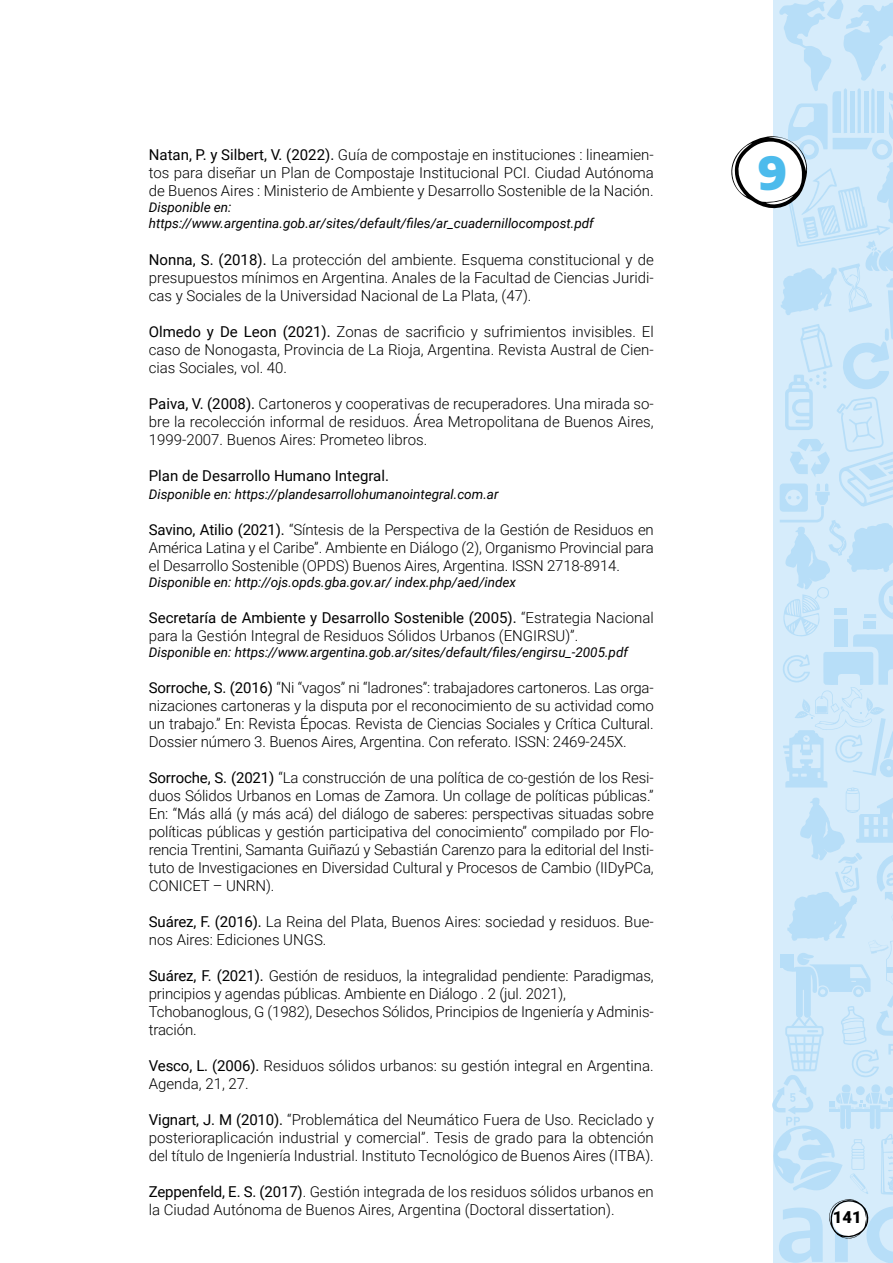
<style>
.page{position:relative;width:893px;height:1263px;background:#fff}
.page>*{position:absolute;margin:0;border:0;box-sizing:border-box;transform-origin:0 0}
.t1{font:900 45px "Encode Sans";color:#4cbbec}
.t2{font:900 16.5px "Roboto";color:#000}
.t3{font:300 15px/18px "Roboto";color:#000;text-align:justify}
.t4{font:15px "Roboto";color:#000}
.t5{font:italic 13.5px/16.2px "Roboto";color:#000}
.s1{font-weight:400}
</style>
<div class="page">
<svg style="left:731px;top:0;width:162px;height:1263px"></svg>
<p class="t3" style="left:149px;top:145px;width:506px"><span class="s1">Natan, P. y Silbert, V. (2022).</span> Guía de compostaje en instituciones : lineamien&shy;tos para diseñar un Plan de Compostaje Institucional PCI. Ciudad Autónoma de Buenos Aires : Ministerio de Ambiente y Desarrollo Sostenible de la Nación.</p>
<p class="t5" style="left:149px;top:199px;width:447px">Disponible en: https://www.argentina.gob.ar/sites/default/files/ar_cuadernillocompost.pdf</p>
<p class="t3" style="left:149px;top:250px;width:506px"><span class="s1">Nonna, S. (2018).</span> La protección del ambiente. Esquema constitucional y de presupuestos mínimos en Argentina. Anales de la Facultad de Ciencias Juridi&shy;cas y Sociales de la Universidad Nacional de La Plata, (47).</p>
<p class="t3" style="left:149px;top:322px;width:506px"><span class="s1">Olmedo y De Leon (2021).</span> Zonas de sacrificio y sufrimientos invisibles. El caso de Nonogasta, Provincia de La Rioja, Argentina. Revista Austral de Cien&shy;cias Sociales, vol. 40.</p>
<p class="t3" style="left:149px;top:394px;width:506px"><span class="s1">Paiva, V. (2008).</span> Cartoneros y cooperativas de recuperadores. Una mirada so&shy;bre la recolección informal de residuos. Área Metropolitana de Buenos Aires, 1999-2007. Buenos Aires: Prometeo libros.</p>
<p class="t4" style="left:149px;top:465px;width:242px">Plan de Desarrollo Humano Integral.</p>
<p class="t5" style="left:149px;top:485px;width:351px">Disponible en: https://plandesarrollohumanointegral.com.ar</p>
<p class="t3" style="left:149px;top:520px;width:506px"><span class="s1">Savino, Atilio (2021).</span> “Síntesis de la Perspectiva de la Gestión de Residuos en América Latina y el Caribe”. Ambiente en Diálogo (2), Organismo Provincial para el Desarrollo Sostenible (OPDS) Buenos Aires, Argentina. ISSN 2718-8914.</p>
<p class="t5" style="left:149px;top:573px;width:369px">Disponible en: http://ojs.opds.gba.gov.ar/ index.php/aed/index</p>
<p class="t3" style="left:149px;top:608px;width:506px"><span class="s1">Secretaría de Ambiente y Desarrollo Sostenible (2005).</span> “Estrategia Nacional para la Gestión Integral de Residuos Sólidos Urbanos (ENGIRSU)”.</p>
<p class="t5" style="left:149px;top:643px;width:481px">Disponible en: https://www.argentina.gob.ar/sites/default/files/engirsu_-2005.pdf</p>
<p class="t3" style="left:149px;top:678px;width:506px"><span class="s1">Sorroche, S. (2016)</span> “Ni “vagos” ni “ladrones”: trabajadores cartoneros. Las orga&shy;nizaciones cartoneras y la disputa por el reconocimiento de su actividad como un trabajo.” En: Revista Épocas. Revista de Ciencias Sociales y Crítica Cultural.<br>Dossier número 3. Buenos Aires, Argentina. Con referato. ISSN: 2469-245X.</p>
<p class="t3" style="left:149px;top:768px;width:506px"><span class="s1">Sorroche, S. (2021)</span> “La construcción de una política de co-gestión de los Resi&shy;duos Sólidos Urbanos en Lomas de Zamora. Un collage de políticas públicas.” En: “Más allá (y más acá) del diálogo de saberes: perspectivas situadas sobre políticas públicas y gestión participativa del conocimiento” compilado por Flo&shy;rencia Trentini, Samanta Guiñazú y Sebastián Carenzo para la editorial del Insti&shy;tuto de Investigaciones en Diversidad Cultural y Procesos de Cambio (IIDyPCa, CONICET – UNRN).</p>
<p class="t3" style="left:149px;top:912px;width:506px"><span class="s1">Suárez, F. (2016).</span> La Reina del Plata, Buenos Aires: sociedad y residuos. Bue&shy;nos Aires: Ediciones UNGS.</p>
<p class="t3" style="left:149px;top:966px;width:506px;text-align:left"><span class="s1">Suárez, F. (2021).</span> Gestión de residuos, la integralidad pendiente: Paradigmas, principios y agendas públicas. Ambiente en Diálogo . 2 (jul. 2021), Tchobanoglous, G (1982), Desechos Sólidos, Principios de Ingeniería y Adminis&shy;tración.</p>
<p class="t3" style="left:149px;top:1056px;width:506px"><span class="s1">Vesco, L. (2006).</span> Residuos sólidos urbanos: su gestión integral en Argentina.<br>Agenda, 21, 27.</p>
<p class="t3" style="left:149px;top:1110px;width:506px"><span class="s1">Vignart, J. M (2010).</span> “Problemática del Neumático Fuera de Uso. Reciclado y posterioraplicación industrial y comercial”. Tesis de grado para la obtención del título de Ingeniería Industrial. Instituto Tecnológico de Buenos Aires (ITBA).</p>
<p class="t3" style="left:149px;top:1182px;width:506px"><span class="s1">Zeppenfeld, E. S. (2017)</span>. Gestión integrada de los residuos sólidos urbanos en la Ciudad Autónoma de Buenos Aires, Argentina (Doctoral dissertation).</p>
<h1 class="t1" style="left:758px;top:137px;width:31px">9</h1>
<p class="t2" style="left:833px;top:1206px;width:30px">141</p>
</div>
